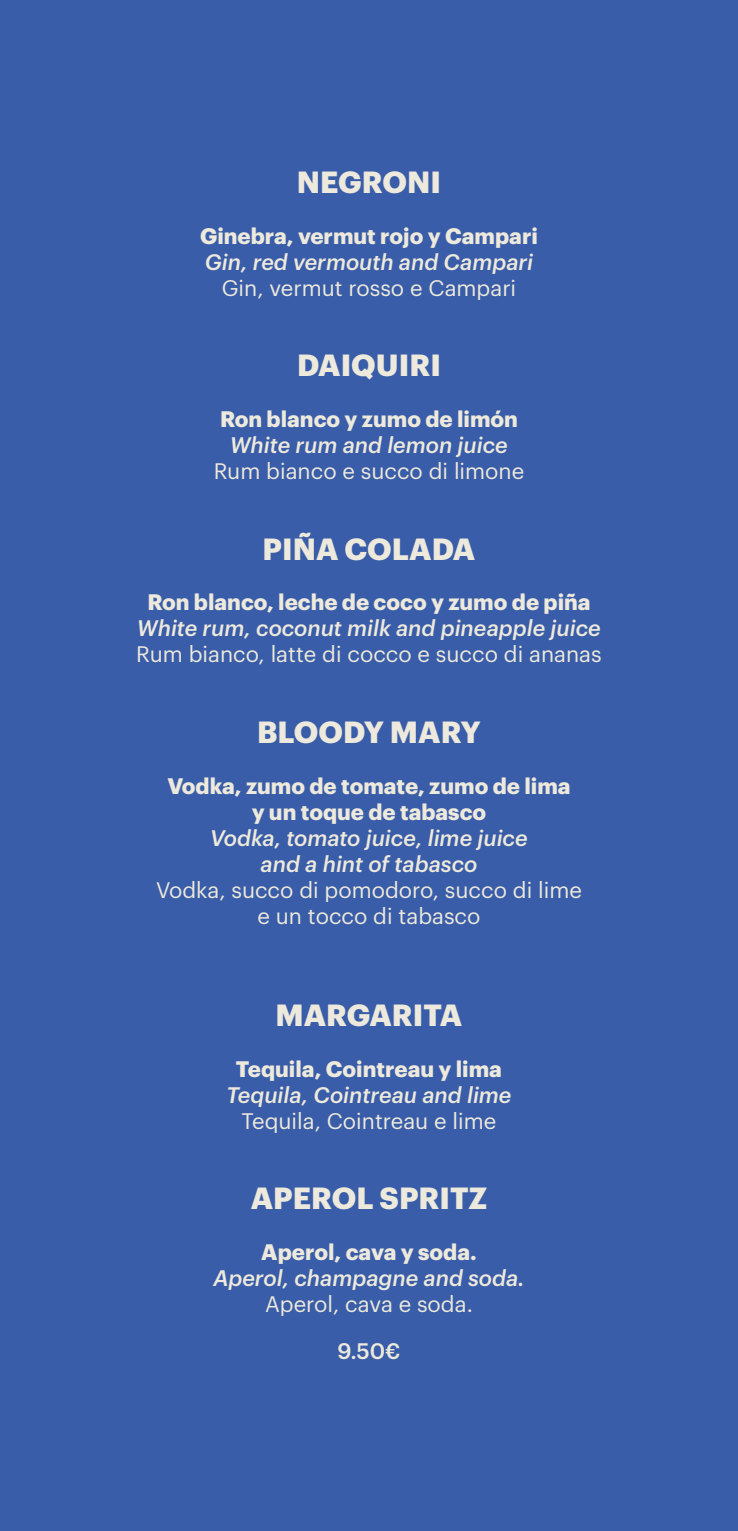
<style>
.page{position:relative;width:738px;height:1531px;background:#fff}
.page>*{position:absolute;margin:0;border:0;box-sizing:border-box;transform-origin:0 0}
.t1{font:700 30px "Graphik";color:#ede9dc}
.t2{font:italic 500 22px/26px "Graphik";color:#ede9dc;text-align:center}
.t3{font:22px/26px "Graphik";color:#ede9dc;text-align:center}
.t4{font:700 22px/26px "Graphik";color:#ede9dc;text-align:center}
.t5{font:500 22px "Graphik";color:#ede9dc}
</style>
<div class="page">
<div style="left:0;top:0;width:737px;height:1531px;background:#395da8"></div>
<h1 class="t1" style="left:296px;top:159px;width:146px">NEGRONI</h1>
<p class="t4" style="left:200px;top:221px;width:339px">Ginebra, vermut rojo y Campari</p>
<p class="t2" style="left:204px;top:247px;width:330px">Gin, red vermouth and Campari</p>
<p class="t3" style="left:221px;top:273px;width:296px">Gin, vermut rosso e Campari</p>
<h1 class="t1" style="left:297px;top:342px;width:145px">DAIQUIRI</h1>
<p class="t4" style="left:220px;top:404px;width:299px">Ron blanco y zumo de limón</p>
<p class="t2" style="left:230px;top:430px;width:279px">White rum and lemon juice</p>
<p class="t3" style="left:213px;top:456px;width:312px">Rum bianco e succo di limone</p>
<h1 class="t1" style="left:262px;top:525px;width:214px">PIÑA COLADA</h1>
<p class="t4" style="left:147px;top:587px;width:444px">Ron blanco, leche de coco y zumo de piña</p>
<p class="t2" style="left:137px;top:613px;width:464px">White rum, coconut milk and pineapple juice</p>
<p class="t3" style="left:136px;top:640px;width:466px">Rum bianco, latte di cocco e succo di ananas</p>
<h1 class="t1" style="left:257px;top:709px;width:225px">BLOODY MARY</h1>
<p class="t4" style="left:167px;top:771px;width:404px">Vodka, zumo de tomate, zumo de lima y un toque de tabasco</p>
<p class="t2" style="left:210px;top:823px;width:318px">Vodka, tomato juice, lime juice and a hint of tabasco</p>
<p class="t3" style="left:156px;top:875px;width:427px">Vodka, succo di pomodoro, succo di lime e un tocco di tabasco</p>
<h1 class="t1" style="left:275px;top:991px;width:188px">MARGARITA</h1>
<p class="t4" style="left:236px;top:1053px;width:267px">Tequila, Cointreau y lima</p>
<p class="t2" style="left:226px;top:1079px;width:286px">Tequila, Cointreau and lime</p>
<p class="t3" style="left:241px;top:1106px;width:256px">Tequila, Cointreau e lime</p>
<h1 class="t1" style="left:250px;top:1175px;width:238px">APEROL SPRITZ</h1>
<p class="t4" style="left:261px;top:1237px;width:217px">Aperol, cava y soda.</p>
<p class="t2" style="left:213px;top:1263px;width:312px">Aperol, champagne and soda.</p>
<p class="t3" style="left:265px;top:1289px;width:209px">Aperol, cava e soda.</p>
<p class="t5" style="left:337px;top:1334px;width:64px">9.50€</p>
</div>
